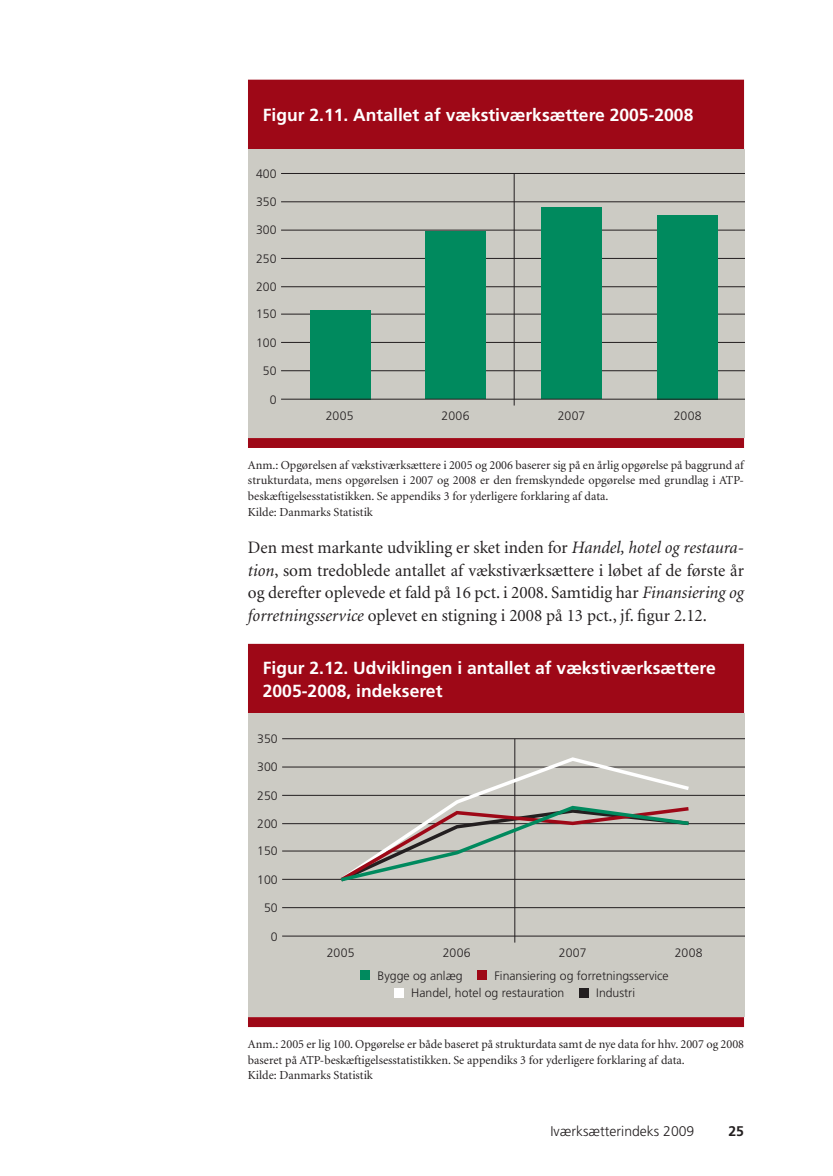
<style>
.page{position:relative;width:833px;height:1176px;background:#fff}
.page>*{position:absolute;margin:0;border:0;box-sizing:border-box;transform-origin:0 0}
.t1{font:17.5px/22.8px "Minion";color:#231f20;text-align:justify}
.t2{font:700 17.5px/22.8px "Frutiger";color:#fff}
.t3{font:300 14px "Frutiger";color:#231f20}
.t4{font:700 14px "Frutiger";color:#231f20}
.t5{font:12.25px/15.8px "Minion";color:#231f20}
.t6{font:300 12.25px/26.8px "Frutiger";color:#231f20}
.s1{font-style:italic}
</style>
<div class="page">
<div style="left:248px;top:80px;width:496px;height:368px;background:#9e0817"></div>
<div style="left:248px;top:149px;width:496px;height:289px;background:#cccbc4"></div>
<hr style="left:282px;top:370px;width:462px;height:1px;background:#231f20">
<hr style="left:282px;top:342px;width:462px;height:1px;background:#231f20">
<hr style="left:282px;top:314px;width:462px;height:1px;background:#231f20">
<hr style="left:282px;top:286px;width:462px;height:1px;background:#231f20">
<hr style="left:282px;top:258px;width:462px;height:1px;background:#231f20">
<hr style="left:282px;top:230px;width:462px;height:1px;background:#231f20">
<hr style="left:282px;top:202px;width:462px;height:1px;background:#231f20">
<hr style="left:282px;top:173px;width:462px;height:1px;background:#231f20">
<hr style="left:514px;top:173px;width:1px;height:233px;background:#231f20">
<div style="left:310px;top:310px;width:60px;height:89px;background:#008a5e"></div>
<div style="left:426px;top:231px;width:60px;height:168px;background:#008a5e"></div>
<div style="left:541px;top:208px;width:61px;height:191px;background:#008a5e"></div>
<div style="left:657px;top:215px;width:61px;height:184px;background:#008a5e"></div>
<hr style="left:282px;top:399px;width:462px;height:1px;background:#231f20">
<div style="left:248px;top:644px;width:496px;height:383px;background:#9e0817"></div>
<div style="left:248px;top:713px;width:496px;height:304px;background:#cccbc4"></div>
<hr style="left:515px;top:739px;width:1px;height:204px;background:#231f20">
<hr style="left:283px;top:907px;width:461px;height:1px;background:#231f20">
<hr style="left:283px;top:936px;width:461px;height:1px;background:#231f20">
<hr style="left:283px;top:879px;width:461px;height:1px;background:#231f20">
<hr style="left:283px;top:851px;width:461px;height:1px;background:#231f20">
<hr style="left:283px;top:823px;width:461px;height:1px;background:#231f20">
<hr style="left:283px;top:795px;width:461px;height:1px;background:#231f20">
<hr style="left:283px;top:767px;width:461px;height:1px;background:#231f20">
<hr style="left:283px;top:738px;width:461px;height:1px;background:#231f20">
<svg style="left:340px;top:757px;width:349px;height:49px"></svg>
<svg style="left:340px;top:806px;width:349px;height:75px"></svg>
<div style="left:361px;top:971px;width:9px;height:9px;background:#008a5e"></div>
<div style="left:478px;top:971px;width:9px;height:9px;background:#9e0817"></div>
<div style="left:394px;top:988px;width:10px;height:9px;background:#fff"></div>
<div style="left:579px;top:988px;width:10px;height:9px;background:#231f20"></div>
<h1 class="t2" style="left:263px;top:105px;width:432px">Figur 2.11. Antallet af vækstiværksættere 2005-2008</h1>
<p class="t6" style="left:256px;top:161px;width:22px">400</p>
<p class="t6" style="left:256px;top:189px;width:22px">350</p>
<p class="t6" style="left:256px;top:218px;width:22px">300</p>
<p class="t6" style="left:256px;top:246px;width:22px">250</p>
<p class="t6" style="left:256px;top:275px;width:22px">200<br>150</p>
<p class="t6" style="left:256px;top:330px;width:22px">100</p>
<p class="t6" style="left:263px;top:359px;width:15px">50</p>
<p class="t6" style="left:270px;top:387px;width:8px">0</p>
<p class="t6" style="left:326px;top:404px;width:29px">2005</p>
<p class="t6" style="left:442px;top:404px;width:30px">2006</p>
<p class="t6" style="left:558px;top:404px;width:29px">2007</p>
<p class="t6" style="left:674px;top:404px;width:30px">2008</p>
<p class="t5" style="left:248px;top:458px;width:498px">Anm.: Opgørelsen af vækstiværksættere i 2005 og 2006 baserer sig på en årlig opgørelse på baggrund af strukturdata, mens opgørelsen i 2007 og 2008 er den fremskyndede opgørelse med grundlag i ATP&shy;beskæftigelsesstatistikken. Se appendiks 3 for yderligere forklaring af data.<br>Kilde: Danmarks Statistik</p>
<p class="t1" style="left:248px;top:537px;width:498px">Den mest markante udvikling er sket inden for <span class="s1">Handel, hotel og restaura&shy;tion</span>, som tredoblede antallet af vækstiværksættere i løbet af de første år og derefter oplevede et fald på 16 pct. i 2008. Samtidig har <span class="s1">Finansiering og forretningsservice</span> oplevet en stigning i 2008 på 13 pct., jf. figur 2.12.</p>
<h1 class="t2" style="left:263px;top:658px;width:454px">Figur 2.12. Udviklingen i antallet af vækstiværksættere<br>2005-2008, indekseret</h1>
<p class="t6" style="left:257px;top:726px;width:22px">350</p>
<p class="t6" style="left:257px;top:755px;width:22px">300</p>
<p class="t6" style="left:257px;top:783px;width:22px">250</p>
<p class="t6" style="left:257px;top:811px;width:22px">200<br>150</p>
<p class="t6" style="left:257px;top:867px;width:22px">100</p>
<p class="t6" style="left:264px;top:895px;width:15px">50</p>
<p class="t6" style="left:271px;top:924px;width:8px">0</p>
<p class="t6" style="left:327px;top:940px;width:29px">2005</p>
<p class="t6" style="left:443px;top:940px;width:30px">2006</p>
<p class="t6" style="left:559px;top:940px;width:29px">2007</p>
<p class="t6" style="left:675px;top:940px;width:30px">2008</p>
<p class="t6" style="left:378px;top:963px;width:87px">Bygge og anlæg</p>
<p class="t6" style="left:411px;top:968px;width:259px;line-height:17.3px;text-indent:83px">Finansiering og forretningsservice<br>Handel, hotel og restauration</p>
<p class="t6" style="left:596px;top:981px;width:40px">Industri</p>
<p class="t5" style="left:248px;top:1037px;width:498px">Anm.: 2005 er lig 100. Opgørelse er både baseret på strukturdata samt de nye data for hhv. 2007 og 2008 baseret på ATP-beskæftigelsesstatistikken. Se appendiks 3 for yderligere forklaring af data.<br>Kilde: Danmarks Statistik</p>
<p class="t3" style="left:551px;top:1126px;width:145px">Iværksætterindeks 2009</p>
<p class="t4" style="left:728px;top:1126px;width:17px">25</p>
</div>
